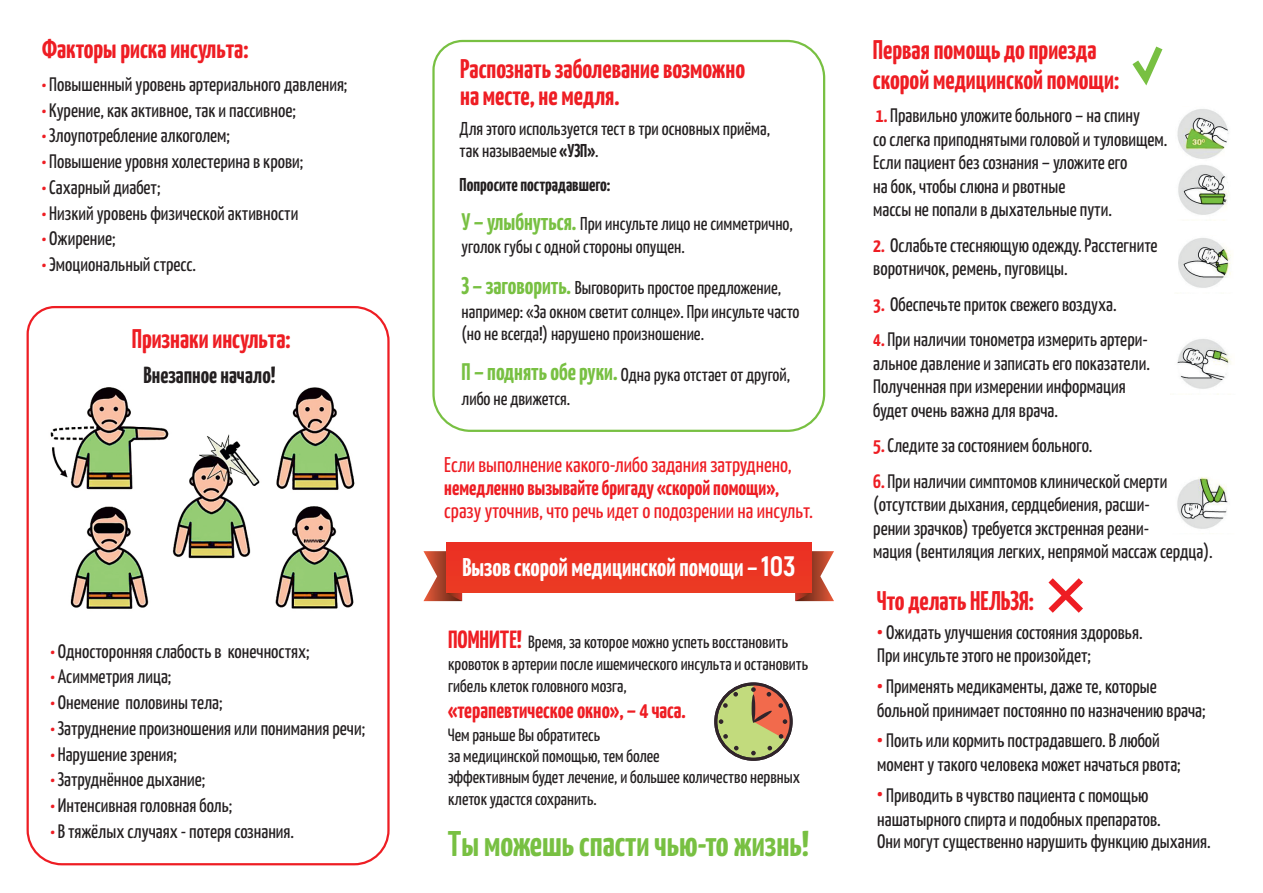
<style>
.page{position:relative;width:1263px;height:893px;background:#fff}
.page>*{position:absolute;margin:0;border:0;box-sizing:border-box;transform-origin:0 0}
.t1{font:700 35.7px "Yanone Kaffeesatz";color:#78c042}
.t2{font:700 27px/30.2px "Yanone Kaffeesatz";color:#ee1d23}
.t3{font:700 25.65px "Yanone Kaffeesatz";color:#fff}
.t4{font:700 23.4px "Yanone Kaffeesatz";color:#231f20}
.t5{font:700 22.8px "Yanone Kaffeesatz";color:#ee1d23}
.t6{font:21.3px "Yanone Kaffeesatz";color:#ee1d23}
.t7{font:700 21.3px "Yanone Kaffeesatz";color:#ee1d23}
.t8{font:19.5px/23.4px "Yanone Kaffeesatz";color:#231f20}
.t9{font:18.6px/23px "Yanone Kaffeesatz";color:#231f20}
.t10{font:17.85px/21.3px "Yanone Kaffeesatz";color:#231f20}
.s1{font-weight:700;color:#ee1d23}
.s2{font-weight:700}
.s3{font-weight:700;font-size:24px;color:#78c042}
.s4{font-family:"Akrobat";font-weight:800;font-size:28.2px}
.s5{font-weight:700;font-size:24.9px;color:#ee1d23}
.s6{font-weight:700;font-size:24px;color:#ee1d23}
</style>
<div class="page">
<svg style="left:795px;top:543px;width:39px;height:58px"></svg>
<svg style="left:423px;top:551px;width:39px;height:50px"></svg>
<div style="left:446px;top:543px;width:365px;height:50px;background:#eb3523"></div>
<svg style="left:432px;top:39px;width:394px;height:393px"></svg>
<svg style="left:714px;top:682px;width:78px;height:79px;background:#afc373"></svg>
<div style="left:714px;top:682px;width:78px;height:79px;border:3px solid #31242b;border-radius:50%"></div>
<svg style="left:751px;top:751px;width:5px;height:4px"></svg>
<svg style="left:719px;top:719px;width:4px;height:5px"></svg>
<svg style="left:767px;top:746px;width:5px;height:5px"></svg>
<svg style="left:734px;top:746px;width:5px;height:5px"></svg>
<svg style="left:723px;top:734px;width:5px;height:5px"></svg>
<svg style="left:723px;top:703px;width:5px;height:5px"></svg>
<svg style="left:733px;top:692px;width:5px;height:5px"></svg>
<svg style="left:751px;top:684px;width:40px;height:56px;background:#c57f60"></svg>
<svg style="left:26px;top:306px;width:364px;height:560px"></svg>
<svg style="left:1048px;top:578px;width:35px;height:35px"></svg>
<svg style="left:1132px;top:46px;width:31px;height:40px"></svg>
<img style="left:1177px;top:109px;width:52px;height:50px">
<img style="left:1178px;top:165px;width:50px;height:50px">
<img style="left:1178px;top:238px;width:53px;height:50px">
<img style="left:1177px;top:339px;width:54px;height:55px">
<img style="left:1177px;top:477px;width:51px;height:57px">
<img style="left:61px;top:504px;width:98px;height:111px">
<img style="left:273px;top:383px;width:85px;height:109px">
<img style="left:39px;top:375px;width:142px;height:118px">
<img style="left:270px;top:501px;width:87px;height:114px">
<img style="left:163px;top:433px;width:101px;height:130px">
<h2 class="t2" style="left:42px;top:36px;width:208px">Факторы риска инсульта:</h2>
<h2 class="t2" style="left:873px;top:37px;width:248px">Первая помощь до приезда скорой медицинской помощи:</h2>
<h2 class="t2" style="left:460px;top:58px;width:286px;line-height:26.5px">Распознать заболевание возможно на месте, не медля.</h2>
<p class="t8" style="left:42px;top:74px;width:307px"><span class="s1">•</span> Повышенный уровень артериального давления;</p>
<p class="t8" style="left:42px;top:100px;width:255px"><span class="s1">•</span> Курение, как активное, так и пассивное;</p>
<p class="t8" style="left:42px;top:126px;width:190px"><span class="s1">•</span> Злоупотребление алкоголем;</p>
<p class="t8" style="left:42px;top:151px;width:263px"><span class="s1">•</span> Повышение уровня холестерина в крови;</p>
<p class="t8" style="left:42px;top:177px;width:120px"><span class="s1">•</span> Сахарный диабет;</p>
<p class="t8" style="left:42px;top:203px;width:258px"><span class="s1">•</span> Низкий уровень физической активности</p>
<p class="t8" style="left:42px;top:228px;width:75px"><span class="s1">•</span> Ожирение;</p>
<p class="t8" style="left:42px;top:254px;width:156px"><span class="s1">•</span> Эмоциональный стресс.</p>
<p class="t8" style="left:873px;top:105px;width:296px"><span class="s1">1.</span> Правильно уложите больного – на спину<br>со слегка приподнятыми головой и туловищем.<br>Если пациент без сознания – уложите его<br>на бок, чтобы слюна и рвотные<br>массы не попали в дыхательные пути.</p>
<p class="t8" style="left:873px;top:235px;width:286px"><span class="s1">2.</span> Ослабьте стесняющую одежду. Расстегните воротничок, ремень, пуговицы.</p>
<p class="t8" style="left:873px;top:294px;width:245px"><span class="s1">3.</span> Обеспечьте приток свежего воздуха.</p>
<p class="t8" style="left:873px;top:330px;width:278px"><span class="s1">4.</span> При наличии тонометра измерить артери&shy;альное давление и записать его показатели.<br>Полученная при измерении информация будет очень важна для врача.</p>
<p class="t8" style="left:873px;top:435px;width:221px"><span class="s1">5.</span> Следите за состоянием больного.</p>
<p class="t8" style="left:873px;top:471px;width:341px"><span class="s1">6.</span> При наличии симптомов клинической смерти (отсутствии дыхания, сердцебиения, расши-<br>рении зрачков) требуется экстренная реани-<br>мация (вентиляция легких, непрямой массаж сердца).</p>
<p class="t9" style="left:460px;top:119px;width:312px;line-height:22.4px">Для этого используется тест в три основных приёма, так называемые <span class="s2">«УЗП»</span>.</p>
<p class="t9" style="left:460px;top:167px;width:335px;line-height:38.7px"><span class="s2">Попросите пострадавшего:<br></span><span class="s3">У – улыбнуться.</span> При инсульте лицо не симметрично,</p>
<p class="t9" style="left:461px;top:237px;width:225px">уголок губы с одной стороны опущен.</p>
<p class="t9" style="left:461px;top:278px;width:339px"><span class="s3">З – заговорить.</span> Выговорить простое предложение, например: «За окном светит солнце». При инсульте часто (но не всегда!) нарушено произношение.</p>
<p class="t9" style="left:461px;top:365px;width:330px;line-height:23.4px"><span class="s3">П – поднять обе руки.</span> Одна рука отстает от другой, либо не движется.</p>
<h2 class="t2" style="left:132px;top:325px;width:160px">Признаки инсульта:</h2>
<p class="t4" style="left:143px;top:365px;width:134px">Внезапное начало!</p>
<p class="t6" style="left:444px;top:456px;width:349px">Если выполнение какого-либо задания затруднено,</p>
<p class="t7" style="left:444px;top:479px;width:336px">немедленно вызывайте бригаду «скорой помощи»,</p>
<p class="t6" style="left:444px;top:503px;width:370px">сразу уточнив, что речь идет о подозрении на инсульт.</p>
<h3 class="t3" style="left:462px;top:557px;width:335px">Вызов скорой медицинской помощи – <span class="s4">103</span></h3>
<p class="t8" style="left:50px;top:641px;width:261px"><span class="s1">•</span> Односторонняя слабость в конечностях;</p>
<p class="t8" style="left:50px;top:666px;width:123px"><span class="s1">•</span> Асимметрия лица;</p>
<p class="t8" style="left:50px;top:692px;width:174px"><span class="s1">•</span> Онемение половины тела;</p>
<p class="t8" style="left:50px;top:718px;width:316px"><span class="s1">•</span> Затруднение произношения или понимания речи;</p>
<p class="t8" style="left:50px;top:744px;width:128px"><span class="s1">•</span> Нарушение зрения;</p>
<p class="t8" style="left:50px;top:769px;width:157px"><span class="s1">•</span> Затруднённое дыхание;</p>
<p class="t8" style="left:50px;top:795px;width:184px"><span class="s1">•</span> Интенсивная головная боль;</p>
<p class="t8" style="left:50px;top:821px;width:245px"><span class="s1">•</span> В тяжёлых случаях - потеря сознания.</p>
<p class="t10" style="left:448px;top:632px;width:362px;line-height:22px"><span class="s5">ПОМНИТЕ!</span> Время, за которое можно успеть восстановить кровоток в артерии после ишемического инсульта и остановить гибель клеток головного мозга,</p>
<p class="t5" style="left:448px;top:701px;width:239px">«терапевтическое окно», – 4 часа.</p>
<p class="t10" style="left:448px;top:725px;width:354px">Чем раньше Вы обратитесь<br>за медицинской помощью, тем более<br>эффективным будет лечение, и большее количество нервных клеток удастся сохранить.</p>
<h1 class="t1" style="left:448px;top:830px;width:363px">Ты можешь спасти чью-то жизнь!</h1>
<h2 class="t2" style="left:877px;top:587px;width:158px">Что делать НЕЛЬЗЯ:</h2>
<p class="t8" style="left:877px;top:621px;width:267px"><span class="s6">•</span> Ожидать улучшения состояния здоровья.<br>При инсульте этого не произойдет;</p>
<p class="t8" style="left:877px;top:676px;width:330px"><span class="s6">•</span> Применять медикаменты, даже те, которые больной принимает постоянно по назначению врача;</p>
<p class="t8" style="left:877px;top:730px;width:305px"><span class="s6">•</span> Поить или кормить пострадавшего. В любой момент у такого человека может начаться рвота;</p>
<p class="t8" style="left:877px;top:785px;width:335px"><span class="s6">•</span> Приводить в чувство пациента с помощью нашатырного спирта и подобных препаратов.<br>Они могут существенно нарушить функцию дыхания.</p>
</div>
